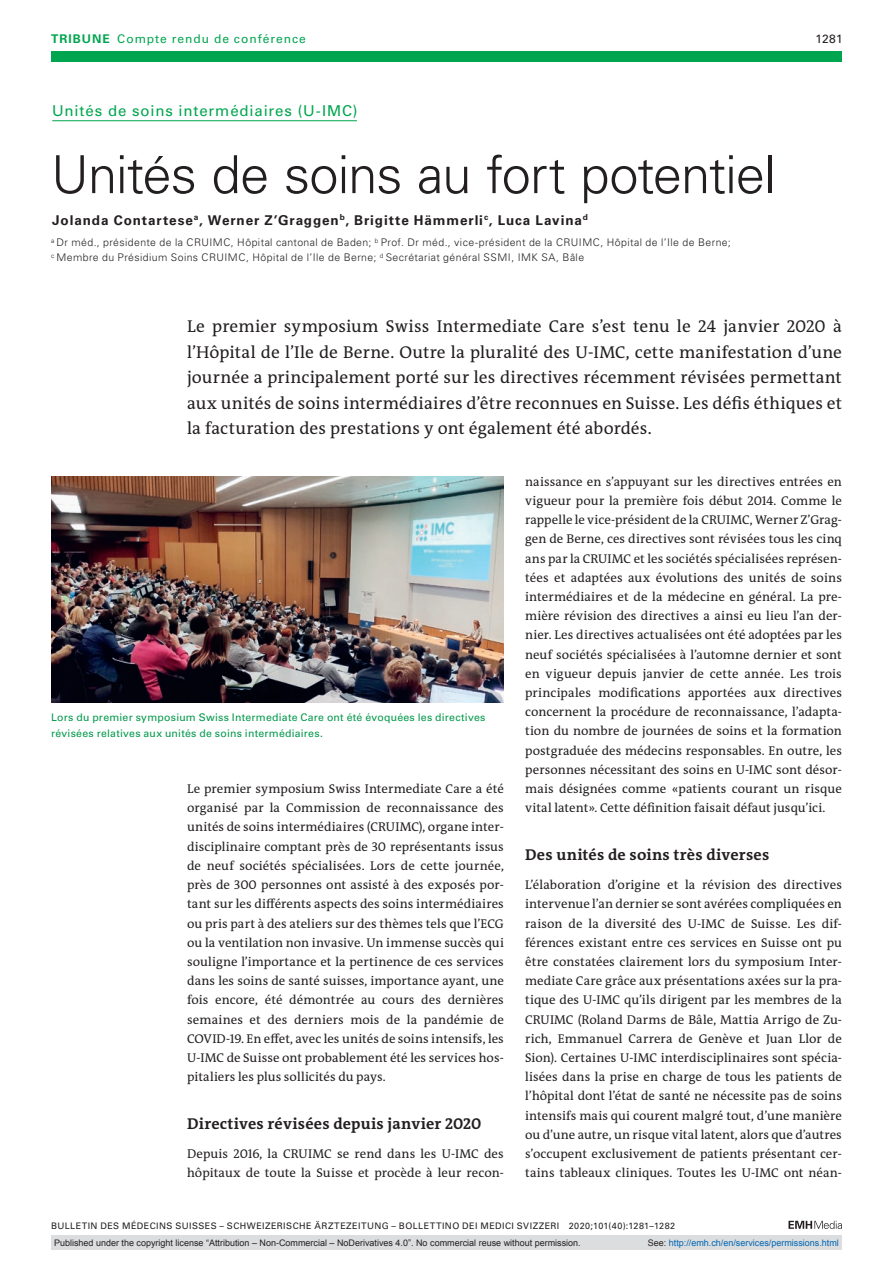
<style>
.page{position:relative;width:893px;height:1263px;background:#fff}
.page>*{position:absolute;margin:0;border:0;box-sizing:border-box;transform-origin:0 0}
.article-title{font:300 52.5px "Univers LT Std";letter-spacing:-.02em;color:#231f20}
.section-pl{font:17.25px/25.5px "The Antiqua B W5 Plain";letter-spacing:.005em;color:#231f20;text-align:justify}
.section-h1{font:700 15.75px "The Antiqua B W7";letter-spacing:.015em;color:#231f20}
.pre-heading{font:15px "Univers LT Std";letter-spacing:.055em;color:#00a54f}
.author-notes{font:700 13.5px "Univers LT Std";letter-spacing:.065em;color:#231f20}
.section-pn{font:12.75px/19.2px "The Antiqua B W5 Plain";letter-spacing:.005em;color:#231f20;text-align:justify}
.ressort{font:12px "Univers LT Std";letter-spacing:.08em;color:#00a54f}
.ressort-2{font:12px "Univers LT Std";color:#231f20}
.aff{font:300 10.5px/15px "Univers LT Std";letter-spacing:.04em;color:#231f20}
.fig-caption{font:10.5px/15.8px "Univers LT Std";letter-spacing:.025em;color:#00984a}
.t1{font:9px "Arial";color:#231f20}
.fusszeile{font:9px "Univers LT Std";letter-spacing:.05em;color:#231f20}
.t2{font:9px "Arial";color:#0066b3}
.s1{font-weight:700}
.s2{color:#231f20}
</style>
<div class="page">
<svg style="left:788px;top:1221px;width:54px;height:8px"></svg>
<hr style="left:52px;top:120px;width:305px;height:1px;background:#00a54f">
<img style="left:51px;top:476px;width:453px;height:227px">
<div style="left:51px;top:51px;width:791px;height:11px;background:#00a54f"></div>
<div style="left:51px;top:1235px;width:791px;height:15px;background:#dcdddf"></div>
<p class="ressort" style="left:51px;top:31px;width:256px"><span class="s1">TRIBUNE</span> Compte rendu de conférence</p>
<p class="ressort-2" style="left:815px;top:31px;width:29px">1281</p>
<p class="pre-heading" style="left:52px;top:102px;width:307px">Unités de soins intermédiaires (U-IMC)</p>
<p class="article-title" style="left:51px;top:143px;width:726px">Unités de soins au fort potentiel</p>
<p class="author-notes" style="left:52px;top:212px;width:537px">Jolanda Contartese<sup>a</sup>, Werner Z’Graggen<sup>b</sup>, Brigitte Hämmerli<sup>c</sup>, Luca Lavina<sup>d</sup></p>
<p class="aff" style="left:51px;top:235px;width:681px"><sup>a</sup> Dr méd., présidente de la CRUIMC, Hôpital cantonal de Baden; <sup>b</sup> Prof. Dr méd., vice-président de la CRUIMC, Hôpital de l’Ile de Berne; <sup>c</sup> Membre du Présidium Soins CRUIMC, Hôpital de l’Ile de Berne; <sup>d</sup> Secrétariat général SSMI, IMK SA, Bâle</p>
<p class="section-pl" style="left:187px;top:314px;width:656px">Le premier symposium Swiss Intermediate Care s’est tenu le 24 janvier 2020 à l’Hôpital de l’Ile de Berne. Outre la pluralité des U-IMC, cette manifestation d’une journée a principalement porté sur les directives récemment révisées permettant aux unités de soins intermédiaires d’être reconnues en Suisse. Les défis éthiques et la facturation des prestations y ont également été abordés.</p>
<p class="fig-caption" style="left:51px;top:710px;width:436px">Lors du premier symposium Swiss Intermediate Care ont été évoquées les directives révisées relatives aux unités de soins intermédiaires.</p>
<p class="section-pn" style="left:187px;top:779px;width:318px">Le premier symposium Swiss Intermediate Care a été organisé par la Commission de reconnaissance des unités de soins intermédiaires (CRUIMC), organe inter&shy;disciplinaire comptant près de 30 représentants issus de neuf sociétés spécialisées. Lors de cette journée, près de 300 personnes ont assisté à des exposés por&shy;tant sur les différents aspects des soins intermédiaires ou pris part à des ateliers sur des thèmes tels que l’ECG ou la ventilation non invasive. Un immense succès qui souligne l’importance et la pertinence de ces services dans les soins de santé suisses, importance ayant, une fois encore, été démontrée au cours des dernières semaines et des derniers mois de la pandémie de COVID-19. En effet, avec les unités de soins intensifs, les U-IMC de Suisse ont probablement été les services hos&shy;pitaliers les plus sollicités du pays.</p>
<p class="section-h1" style="left:187px;top:1114px;width:296px">Directives révisées depuis janvier 2020</p>
<p class="section-pn" style="left:187px;top:1144px;width:318px">Depuis 2016, la CRUIMC se rend dans les U-IMC des hôpitaux de toute la Suisse et procède à leur recon-</p>
<p class="section-pn" style="left:525px;top:472px;width:318px">naissance en s’appuyant sur les directives entrées en vigueur pour la première fois début 2014. Comme le rappelle le vice-président de la CRUIMC, Werner Z’Grag&shy;gen de Berne, ces directives sont révisées tous les cinq ans par la CRUIMC et les sociétés spécialisées représen&shy;tées et adaptées aux évolutions des unités de soins intermédiaires et de la médecine en général. La pre&shy;mière révision des directives a ainsi eu lieu l’an der&shy;nier. Les directives actualisées ont été adoptées par les neuf sociétés spécialisées à l’automne dernier et sont en vigueur depuis janvier de cette année. Les trois principales modifications apportées aux directives concernent la procédure de reconnaissance, l’adapta&shy;tion du nombre de journées de soins et la formation postgraduée des médecins responsables. En outre, les personnes nécessitant des soins en U-IMC sont désor&shy;mais désignées comme «patients courant un risque vital latent». Cette définition faisait défaut jusqu’ici.</p>
<p class="section-h1" style="left:525px;top:845px;width:246px">Des unités de soins très diverses</p>
<p class="section-pn" style="left:525px;top:875px;width:318px">L’élaboration d’origine et la révision des directives intervenue l’an dernier se sont avérées compliquées en raison de la diversité des U-IMC de Suisse. Les dif&shy;férences existant entre ces services en Suisse ont pu être constatées clairement lors du symposium Inter&shy;mediate Care grâce aux présentations axées sur la pra&shy;tique des U-IMC qu’ils dirigent par les membres de la CRUIMC (Roland Darms de Bâle, Mattia Arrigo de Zu&shy;rich, Emmanuel Carrera de Genève et Juan Llor de Sion). Certaines U-IMC interdisciplinaires sont spécia&shy;lisées dans la prise en charge de tous les patients de l’hôpital dont l’état de santé ne nécessite pas de soins intensifs mais qui courent malgré tout, d’une manière ou d’une autre, un risque vital latent, alors que d’autres s’occupent exclusivement de patients présentant cer&shy;tains tableaux cliniques. Toutes les U-IMC ont néan-</p>
<p class="fusszeile" style="left:51px;top:1220px;width:626px">BULLETIN DES MÉDECINS SUISSES – SCHWEIZERISCHE ÄRZTEZEITUNG – BOLLETTINO DEI MEDICI SVIZZERI 2020;101(40):1281–1282</p>
<p class="t1" style="left:54px;top:1237px;width:528px">Published under the copyright license “Attribution – Non-Commercial – NoDerivatives 4.0”. No commercial reuse without permission.</p>
<p class="t2" style="left:648px;top:1237px;width:193px"><span class="s2">See:</span> http://emh.ch/en/services/permissions.html</p>
</div>
